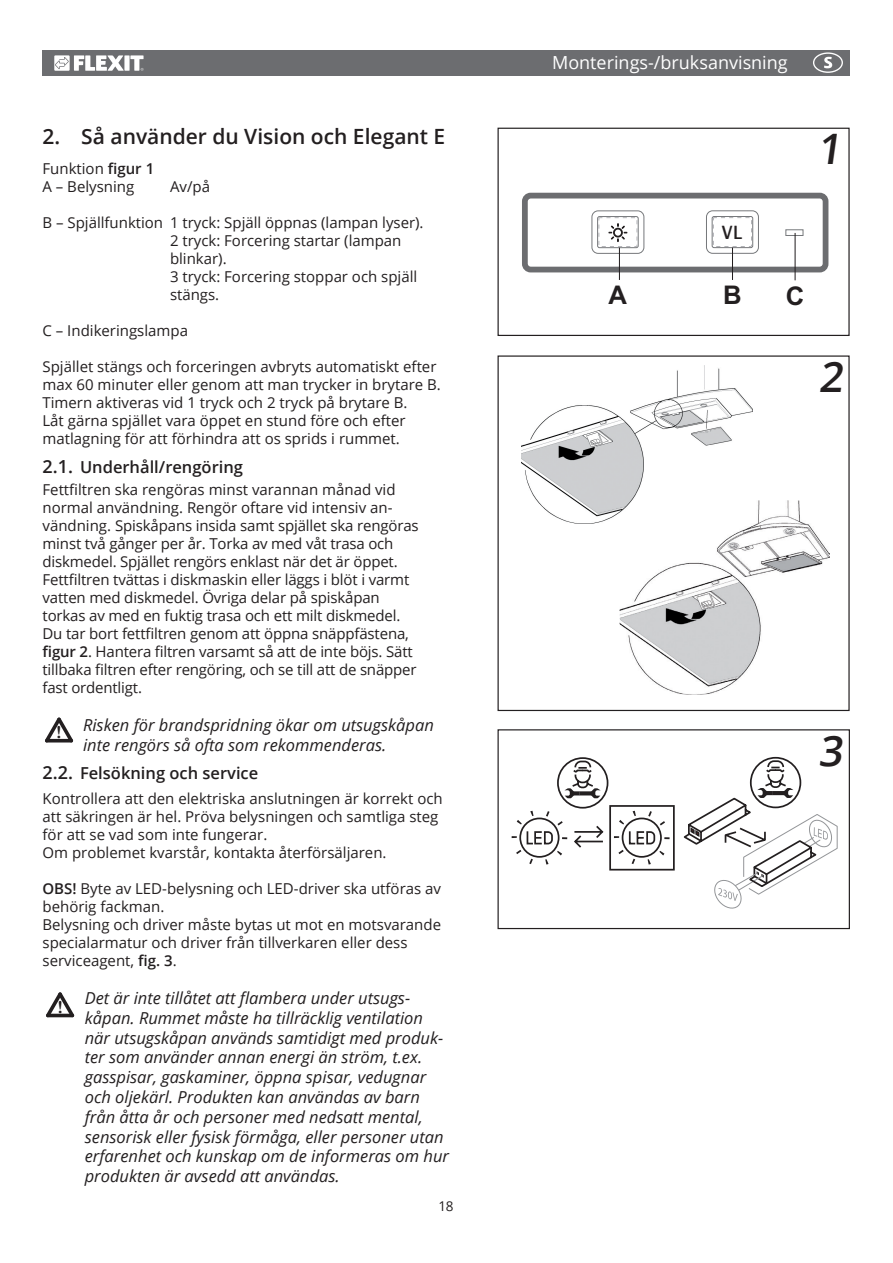
<style>
.page{position:relative;width:893px;height:1263px;background:#fff}
.page>*{position:absolute;margin:0;border:0;box-sizing:border-box;transform-origin:0 0}
.t1{font:600 42px "Open Sans";color:#231f20}
.t2{font:700 25.65px "Arial";color:#231f20}
.t3{font:600 21px "Open Sans";color:#231f20}
.t4{font:700 18.9px "Garamond";color:#231f20}
.t5{font:18.15px "Hermes";color:#231f20}
.t6{font:18px "Open Sans";color:#fff}
.t7{font:italic 16.5px/19.8px "Open Sans";color:#231f20}
.t8{font:600 16.5px "Open Sans";color:#231f20}
.t9{font:15px/18px "Open Sans";color:#231f20}
.t10{font:13.5px "Open Sans";color:#231f20}
.s1{font-weight:600}
.s2{font-size:18px}
</style>
<div class="page">
<div style="left:497px;top:128px;width:353px;height:208px;border:1px solid #231f20"></div>
<svg style="left:46px;top:992px;width:29px;height:26px"></svg>
<img style="left:521px;top:365px;width:231px;height:158px">
<img style="left:620px;top:500px;width:210px;height:194px">
<svg style="left:45px;top:717px;width:29px;height:26px"></svg>
<div style="left:522px;top:193px;width:306px;height:79px;border:6px solid #6c6d70;border-radius:6px"></div>
<div style="left:786px;top:230px;width:17px;height:6px;border:1px solid #76787b"></div>
<svg style="left:706px;top:210px;width:53px;height:44px"></svg>
<svg style="left:591px;top:210px;width:53px;height:44px"></svg>
<div style="left:599px;top:217px;width:38px;height:30px;border:1px dashed #b2b3b7"></div>
<hr style="left:619px;top:248px;width:1px;height:32px;background:#231f20">
<hr style="left:732px;top:248px;width:1px;height:32px;background:#231f20">
<hr style="left:795px;top:233px;width:1px;height:47px;background:#231f20">
<div style="left:557px;top:757px;width:51px;height:51px;border:2px solid #231f20;border-radius:50%"></div>
<svg style="left:564px;top:760px;width:37px;height:38px"></svg>
<svg style="left:518px;top:817px;width:42px;height:41px"></svg>
<div style="left:512px;top:810px;width:55px;height:56px;border:5px dashed #231f20;border-radius:50%"></div>
<svg style="left:621px;top:817px;width:42px;height:41px"></svg>
<div style="left:614px;top:810px;width:56px;height:56px;border:5px dashed #231f20;border-radius:50%"></div>
<svg style="left:574px;top:825px;width:30px;height:23px"></svg>
<div style="left:609px;top:805px;width:66px;height:65px;border:2px solid #231f20"></div>
<svg style="left:683px;top:759px;width:155px;height:149px"></svg>
<div style="left:497px;top:729px;width:353px;height:200px;border:1px solid #231f20"></div>
<div style="left:43px;top:50px;width:807px;height:26px;background:#6c6d70"></div>
<div style="left:124px;top:55px;width:6px;height:16px;background:#fff"></div>
<svg style="left:130px;top:55px;width:14px;height:16px"></svg>
<svg style="left:54px;top:55px;width:70px;height:16px"></svg>
<div style="left:813px;top:52px;width:30px;height:21px;border:1px solid #fff;border-radius:50%"></div>
<svg style="left:824px;top:57px;width:8px;height:11px"></svg>
<h3 class="t3" style="left:43px;top:122px;width:404px">2. Så använder du Vision och Elegant E</h3>
<p class="t9" style="left:43px;top:160px;width:113px">Funktion <span class="s1">figur 1<br></span>A – Belysning</p>
<p class="t9" style="left:170px;top:178px;width:42px">Av/på</p>
<p class="t9" style="left:170px;top:214px;width:255px;text-indent:-127px">B – Spjällfunktion 1 tryck: Spjäll öppnas (lampan lyser).<br>2 tryck: Forcering startar (lampan blinkar).<br>3 tryck: Forcering stoppar och spjäll stängs.</p>
<p class="t9" style="left:43px;top:322px;width:147px">C – Indikeringslampa</p>
<p class="t9" style="left:43px;top:358px;width:400px">Spjället stängs och forceringen avbryts automatiskt efter max 60 minuter eller genom att man trycker in brytare B.<br>Timern aktiveras vid 1 tryck och 2 tryck på brytare B.<br>Låt gärna spjället vara öppet en stund före och efter matlagning för att förhindra att os sprids i rummet.</p>
<p class="t8" style="left:43px;top:455px;width:202px"><span class="s2">2.1.</span> Underhåll/rengöring</p>
<p class="t9" style="left:43px;top:480px;width:378px">Fettfiltren ska rengöras minst varannan månad vid normal användning. Rengör oftare vid intensiv an&shy;vändning. Spiskåpans insida samt spjället ska rengöras minst två gånger per år. Torka av med våt trasa och diskmedel. Spjället rengörs enklast när det är öppet.<br>Fettfiltren tvättas i diskmaskin eller läggs i blöt i varmt vatten med diskmedel. Övriga delar på spiskåpan torkas av med en fuktig trasa och ett milt diskmedel.<br>Du tar bort fettfiltren genom att öppna snäppfästena, <span class="s1">figur 2</span>. Hantera filtren varsamt så att de inte böjs. Sätt tillbaka filtren efter rengöring, och se till att de snäpper fast ordentligt.</p>
<p class="t7" style="left:83px;top:714px;width:352px">Risken för brandspridning ökar om utsugskåpan inte rengörs så ofta som rekommenderas.</p>
<p class="t8" style="left:43px;top:762px;width:217px"><span class="s2">2.2.</span> Felsökning och service</p>
<p class="t9" style="left:43px;top:789px;width:402px">Kontrollera att den elektriska anslutningen är korrekt och att säkringen är hel. Pröva belysningen och samtliga steg för att se vad som inte fungerar.<br>Om problemet kvarstår, kontakta återförsäljaren.</p>
<p class="t9" style="left:43px;top:879px;width:400px"><span class="s1">OBS!</span> Byte av LED-belysning och LED-driver ska utföras av behörig fackman.<br>Belysning och driver måste bytas ut mot en motsvarande specialarmatur och driver från tillverkaren eller dess serviceagent, <span class="s1">fig. 3</span>.</p>
<p class="t7" style="left:85px;top:988px;width:366px">Det är inte tillåtet att flambera under utsugs&shy;kåpan. Rummet måste ha tillräcklig ventilation när utsugskåpan används samtidigt med produk&shy;ter som använder annan energi än ström, t.ex. gasspisar, gaskaminer, öppna spisar, vedugnar och oljekärl. Produkten kan användas av barn från åtta år och personer med nedsatt mental, sensorisk eller fysisk förmåga, eller personer utan erfarenhet och kunskap om de informeras om hur produkten är avsedd att användas.</p>
<p class="t4" style="left:57px;top:719px;width:6px">!</p>
<p class="t4" style="left:58px;top:994px;width:6px">!</p>
<p class="t10" style="left:439px;top:1197px;width:16px">18</p>
<p class="t6" style="left:552px;top:50px;width:237px">Monterings-/bruksanvisning</p>
<h1 class="t1" style="left:817px;top:120px;width:33px">1</h1>
<p class="t5" style="left:721px;top:221px;width:22px">VL</p>
<h2 class="t2" style="left:608px;top:278px;width:20px">A</h2>
<h2 class="t2" style="left:723px;top:278px;width:20px">B</h2>
<h2 class="t2" style="left:786px;top:279px;width:20px">C</h2>
<h1 class="t1" style="left:818px;top:348px;width:33px">2</h1>
<h1 class="t1" style="left:818px;top:722px;width:33px">3</h1>
</div>
